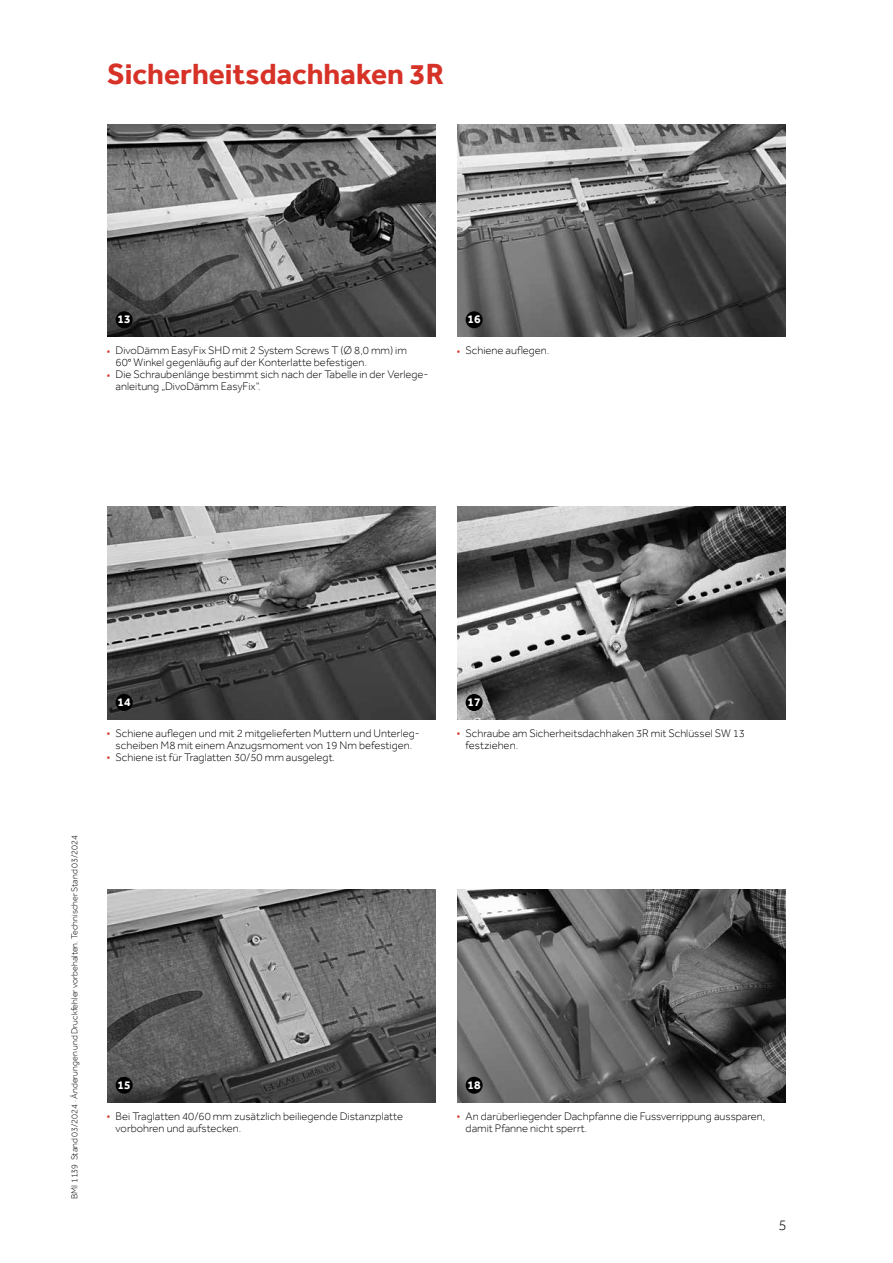
<style>
.page{position:relative;width:893px;height:1263px;background:#fff}
.page>*{position:absolute;margin:0;border:0;box-sizing:border-box;transform-origin:0 0}
.t1{font:700 30px "Effra";color:#d63228}
.t2{font:300 15px "Effra";color:#000}
.t3{font:700 12px "Effra";color:#fff}
.t4{font:300 11.25px/12px "Effra";color:#000}
.t5{font:300 9px "Effra";color:#000}
.s1{color:#d63228}
</style>
<div class="page">
<img style="left:107px;top:124px;width:329px;height:213px">
<img style="left:107px;top:507px;width:329px;height:212px">
<img style="left:107px;top:890px;width:329px;height:212px">
<img style="left:457px;top:124px;width:329px;height:213px">
<img style="left:457px;top:507px;width:329px;height:212px">
<img style="left:457px;top:890px;width:329px;height:212px">
<div style="left:116px;top:311px;width:17px;height:17px;background:#000;border-radius:50%"></div>
<div style="left:116px;top:694px;width:17px;height:17px;background:#000;border-radius:50%"></div>
<div style="left:116px;top:1077px;width:17px;height:17px;background:#000;border-radius:50%"></div>
<div style="left:466px;top:311px;width:17px;height:17px;background:#000;border-radius:50%"></div>
<div style="left:466px;top:694px;width:17px;height:17px;background:#000;border-radius:50%"></div>
<div style="left:466px;top:1077px;width:17px;height:17px;background:#000;border-radius:50%"></div>
<h1 class="t1" style="left:107px;top:56px;width:338px">Sicherheitsdachhaken 3R</h1>
<p class="t3" style="left:118px;top:312px;width:15px">13</p>
<p class="t4" style="left:116px;top:344px;width:293px;text-indent:-9px"><span class="s1">■</span> DivoDämm EasyFix SHD mit 2 System Screws T (Ø 8,0 mm) im<br>60° Winkel gegenläufig auf der Konterlatte befestigen.</p>
<p class="t4" style="left:116px;top:368px;width:313px;text-indent:-9px"><span class="s1">■</span> Die Schraubenlänge bestimmt sich nach der Tabelle in der Verlege&shy;anleitung „DivoDämm EasyFix“.</p>
<p class="t3" style="left:468px;top:312px;width:15px">16</p>
<p class="t4" style="left:457px;top:344px;width:94px"><span class="s1">■</span> Schiene auflegen.</p>
<p class="t3" style="left:118px;top:695px;width:15px">14</p>
<p class="t4" style="left:107px;top:727px;width:314px;text-align:center"><span class="s1">■</span> Schiene auflegen und mit 2 mitgelieferten Muttern und Unterleg&shy;scheiben M8 mit einem Anzugsmoment von 19 Nm befestigen.</p>
<p class="t4" style="left:107px;top:751px;width:229px"><span class="s1">■</span> Schiene ist für Traglatten 30/50 mm ausgelegt.</p>
<p class="t5" style="left:69px;top:1199px;width:366px;rotate:-90deg">BMI 1139 Stand 03/2024 · Änderungen und Druckfehler vorbehalten. Technischer Stand 03/2024</p>
<p class="t3" style="left:118px;top:1078px;width:15px">15</p>
<p class="t4" style="left:116px;top:1110px;width:289px;text-indent:-9px"><span class="s1">■</span> Bei Traglatten 40/60 mm zusätzlich beiliegende Distanzplatte vorbohren und aufstecken.</p>
<p class="t3" style="left:468px;top:695px;width:15px">17</p>
<p class="t4" style="left:466px;top:727px;width:281px;text-indent:-9px"><span class="s1">■</span> Schraube am Sicherheitsdachhaken 3R mit Schlüssel SW 13 festziehen.</p>
<p class="t3" style="left:468px;top:1078px;width:15px">18</p>
<p class="t4" style="left:466px;top:1110px;width:301px;text-indent:-9px"><span class="s1">■</span> An darüberliegender Dachpfanne die Fussverrippung aussparen, damit Pfanne nicht sperrt.</p>
<h2 class="t2" style="left:778px;top:1216px;width:10px">5</h2>
</div>
